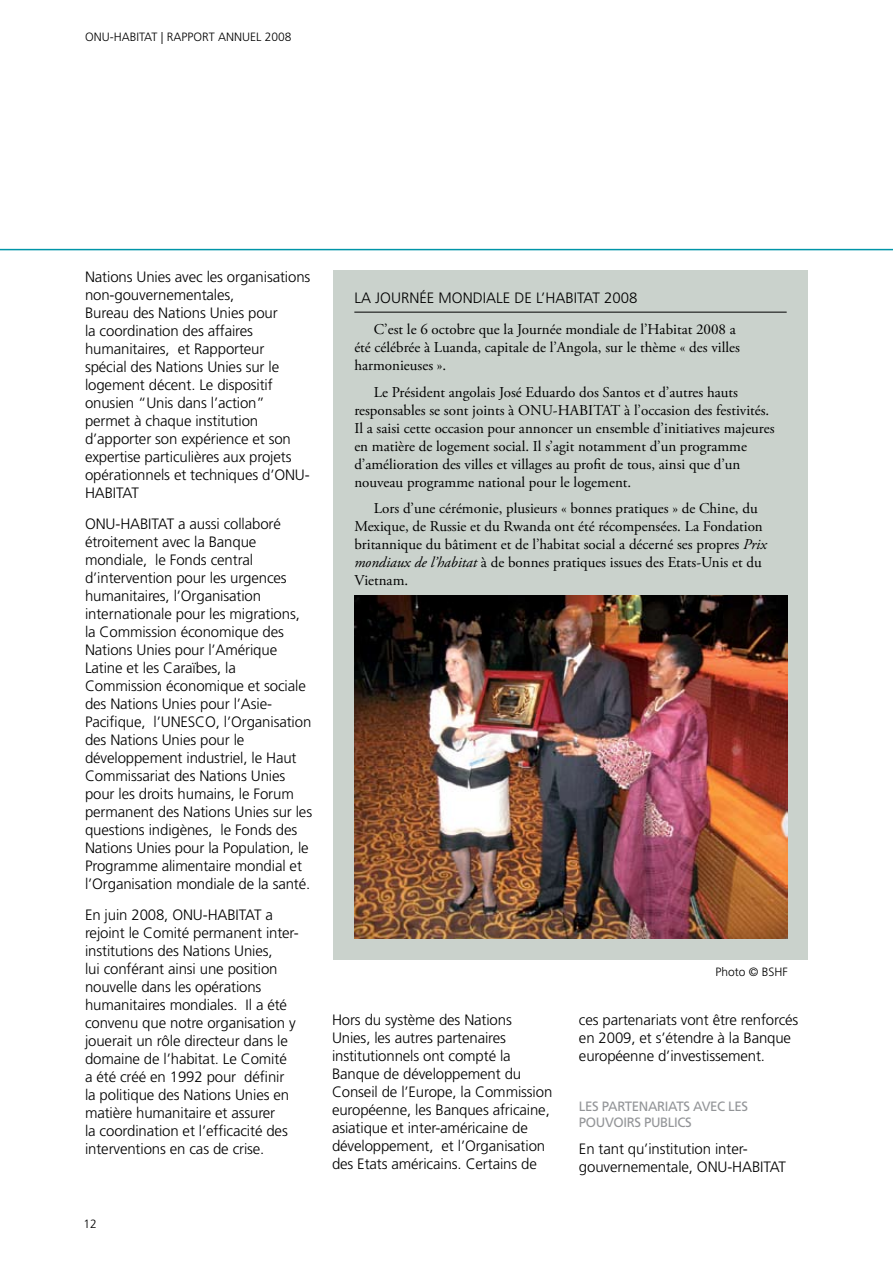
<style>
.page{position:relative;width:893px;height:1263px;background:#fff}
.page>*{position:absolute;margin:0;border:0;box-sizing:border-box;transform-origin:0 0}
.t1{font:300 15px/18px "Frutiger";letter-spacing:-.01em;color:#000}
.t2{font:15px/18px "Adobe Garamond Pro";color:#000}
.t3{font:13.5px "Frutiger";letter-spacing:-.03em;color:#939598}
.t4{font:300 12px "Frutiger";color:#000}
.s1{font-style:italic}
</style>
<div class="page">
<hr style="left:0;top:249px;width:893px;height:1px;background:#0095a8">
<div style="left:333px;top:271px;width:475px;height:689px;background:#cad2cc"></div>
<hr style="left:354px;top:312px;width:433px;height:1px;background:#000">
<img style="left:354px;top:595px;width:433px;height:343px">
<p class="t4" style="left:85px;top:30px;width:208px">ONU-habitat | RAPPORT ANNUEL 2008</p>
<p class="t1" style="left:85px;top:268px;width:227px">Nations Unies avec les organisations non-gouvernementales,<br>Bureau des Nations Unies pour<br>la coordination des affaires humanitaires, et Rapporteur<br>spécial des Nations Unies sur le logement décent. Le dispositif onusien “Unis dans l’action” permet à chaque institution d’apporter son expérience et son expertise particulières aux projets opérationnels et techniques d’ONU-<br>HABITAT</p>
<p class="t1" style="left:85px;top:515px;width:44px">ONU-HABITAT</p>
<p class="t1" style="left:85px;top:515px;width:229px;text-indent:93px">a aussi collaboré étroitement avec la Banque mondiale, le Fonds central d’intervention pour les urgences humanitaires, l’Organisation internationale pour les migrations, la Commission économique des<br>Nations Unies pour l’Amérique<br>Latine et les Caraïbes, la<br>Commission économique et sociale des Nations Unies pour l’Asie-<br>Pacifique, l’UNESCO, l’Organisation des Nations Unies pour le développement industriel, le Haut<br>Commissariat des Nations Unies pour les droits humains, le Forum permanent des Nations Unies sur les questions indigènes, le Fonds des<br>Nations Unies pour la Population, le<br>Programme alimentaire mondial et l’Organisation mondiale de la santé.</p>
<p class="t1" style="left:85px;top:906px;width:132px">En juin 2008, ONU-HABITAT</p>
<p class="t1" style="left:85px;top:906px;width:215px;text-indent:180px">a rejoint le Comité permanent inter&shy;institutions des Nations Unies,<br>lui conférant ainsi une position nouvelle dans les opérations humanitaires mondiales. Il a été convenu que notre organisation y jouerait un rôle directeur dans le domaine de l’habitat. Le Comité<br>a été créé en 1992 pour définir la politique des Nations Unies en matière humanitaire et assurer<br>la coordination et l’efficacité des interventions en cas de crise.</p>
<p class="t4" style="left:84px;top:1217px;width:13px">12</p>
<p class="t1" style="left:354px;top:289px;width:36px">La Journée</p>
<p class="t1" style="left:439px;top:289px;width:12px">mond</p>
<p class="t1" style="left:483px;top:289px;width:156px">iale de l’Habitat 2008</p>
<p class="t2" style="left:354px;top:321px;width:387px;text-indent:20px">C’est le 6 octobre que la Journée mondiale de l’Habitat 2008 a été célébrée à Luanda, capitale de l’Angola, sur le thème « des villes harmonieuses ».</p>
<p class="t2" style="left:354px;top:383px;width:422px;text-indent:20px">Le Président angolais José Eduardo dos Santos et d’autres hauts responsables se sont joints à ONU-HABITAT à l’occasion des festivités.<br>Il a saisi cette occasion pour annoncer un ensemble d’initiatives majeures en matière de logement social. Il s’agit notamment d’un programme d’amélioration des villes et villages au profit de tous, ainsi que d’un nouveau programme national pour le logement.</p>
<p class="t2" style="left:354px;top:500px;width:414px;text-indent:20px">Lors d’une cérémonie, plusieurs « bonnes pratiques » de Chine, du Mexique, de Russie et du Rwanda ont été récompensées. La Fondation britannique du bâtiment et de l’habitat social a décerné ses propres <span class="s1">Prix mondiaux de l’habitat</span> à de bonnes pratiques issues des Etats-Unis et du Vietnam.</p>
<p class="t4" style="left:715px;top:965px;width:74px">Photo © BSH F</p>
<p class="t1" style="left:332px;top:1011px;width:222px">Hors du système des Nations<br>Unies, les autres partenaires institutionnels ont compté la<br>Banque de développement du<br>Conseil de l’Europe, la Commission européenne, les Banques africaine, asiatique et inter-américaine de développement, et l’Organisation des Etats américains. Certains de</p>
<p class="t1" style="left:579px;top:1011px;width:221px">ces partenariats vont être renforcés en 2009, et s’étendre à la Banque européenne d’investissement.</p>
<p class="t3" style="left:579px;top:1098px;width:32px">LES PARTENAR</p>
<p class="t3" style="left:665px;top:1098px;width:85px">IATS AVEC LES</p>
<p class="t3" style="left:579px;top:1114px;width:10px">POU</p>
<p class="t3" style="left:605px;top:1114px;width:88px">VOIRS PU BLICS</p>
<p class="t1" style="left:579px;top:1140px;width:170px">En tant qu’institution inter&shy;gouvernementale, ONU-HABITAT</p>
</div>
